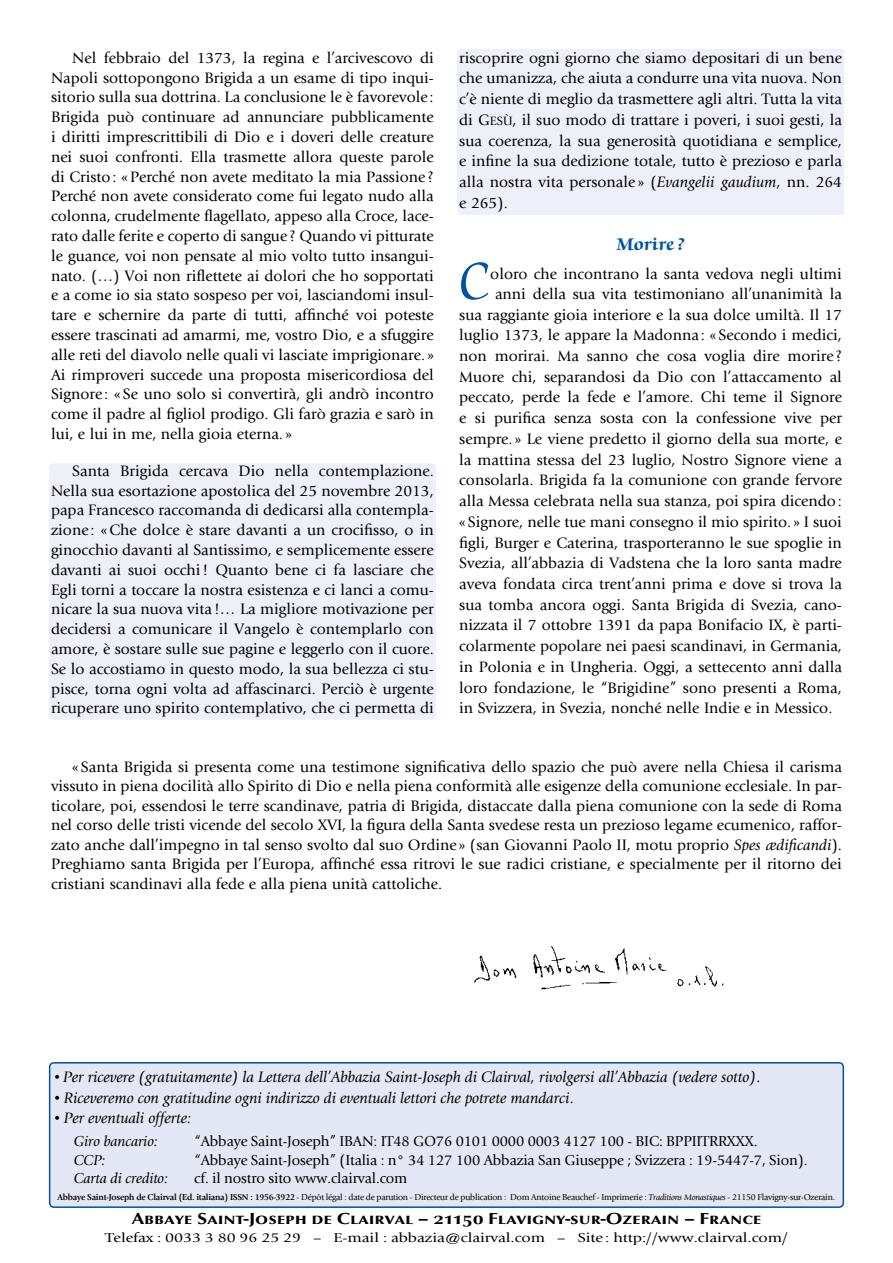
<style>
.page{position:relative;width:893px;height:1263px;background:#fff}
.page>*{position:absolute;margin:0;border:0;box-sizing:border-box;transform-origin:0 0}
.t1{font:60px "Zapf Chancery Std";color:#0053a1;scale:.91 1}
.t2{font:700 19.5px "Zapf Chancery Std";letter-spacing:.015em;color:#0053a1}
.t3{font:700 16.5px "Opus Sm Caps";letter-spacing:-.005em;color:#000;scale:1.2 1}
.t4{font:15.75px/19.8px "Giovanni";color:#000;text-align:justify}
.t5{font:italic 15.75px "Giovanni";letter-spacing:-.005em;color:#000}
.t6{font:15px "Giovanni";letter-spacing:-.01em;color:#000}
.t7{font:italic 15px "Giovanni";letter-spacing:-.005em;color:#000}
.t8{font:13.5px "Giovanni";letter-spacing:-.005em;color:#000;scale:1.2 1}
.t9{font:9px "Giovanni";letter-spacing:-.025em;color:#000}
.s1{font-family:"Giovanni Book SC800"}
.s2{font-family:"Giovanni Book SC800";font-size:12.6px}
.s3{font-style:italic}
.s4{font-family:"Times New Roman";font-style:normal}
.s5{font-weight:700}
</style>
<div class="page">
<div style="left:457px;top:49px;width:387px;height:166px;background:#edeff9;border-radius:4px"></div>
<div style="left:49px;top:463px;width:387px;height:257px;background:#edeff9;border-radius:4px"></div>
<img style="left:474px;top:946px;width:250px;height:44px">
<div style="left:50px;top:1063px;width:793px;height:144px;background:#e4e7f5;border-radius:4px"></div>
<div style="left:49px;top:1062px;width:795px;height:146px;border:2px solid #0053a1;border-radius:4px"></div>
<p class="t4" style="left:51px;top:48px;width:384px;text-indent:21px">Nel febbraio del 1373, la regina e l’arcivescovo di Napoli sottopongono Brigida a un esame di tipo inqui&shy;sitorio sulla sua dottrina. La conclusione le è favorevole :<br>Brigida può continuare ad annunciare pubblicamente i diritti imprescrittibili di Dio e i doveri delle creature nei suoi confronti. Ella trasmette allora queste parole di Cristo: «Perché non avete meditato la mia Passione ?<br>Perché non avete considerato come fui legato nudo alla colonna, crudelmente flagellato, appeso alla Croce, lace&shy;rato dalle ferite e coperto di sangue ? Quando vi pitturate le guance, voi non pensate al mio volto tutto insangui&shy;nato. (…) Voi non riflettete ai dolori che ho sopportati e a come io sia stato sospeso per voi, lasciandomi insul&shy;tare e schernire da parte di tutti, affinché voi poteste essere trascinati ad amarmi, me, vostro Dio, e a sfuggire alle reti del diavolo nelle quali vi lasciate imprigionare. » Ai rimproveri succede una proposta misericordiosa del Signore : « Se uno solo si convertirà, gli andrò incontro come il padre al figliol prodigo. Gli farò grazia e sarò in lui, e lui in me, nella gioia eterna. »</p>
<p class="t4" style="left:51px;top:461px;width:384px;text-indent:21px">Santa Brigida cercava Dio nella contemplazione.<br>Nella sua esortazione apostolica del 25 novembre 2013, papa Francesco raccomanda di dedicarsi alla contempla&shy;zione : «Che dolce è stare davanti a un crocifisso, o in ginocchio davanti al Santissimo, e semplicemente essere davanti ai suoi occhi! Quanto bene ci fa lasciare che Egli torni a toccare la nostra esistenza e ci lanci a comu&shy;nicare la sua nuova vita !… La migliore motivazione per decidersi a comunicare il Vangelo è contemplarlo con amore, è sostare sulle sue pagine e leggerlo con il cuore.<br>Se lo accostiamo in questo modo, la sua bellezza ci stu&shy;pisce, torna ogni volta ad affascinarci. Perciò è urgente ricuperare uno spirito contemplativo, che ci permetta di</p>
<p class="t4" style="left:459px;top:47px;width:384px;line-height:20.7px">riscoprire ogni giorno che siamo depositari di un bene che umanizza, che aiuta a condurre una vita nuova. Non c’è niente di meglio da trasmettere agli altri. Tutta la vita di <span class="s1">G</span><span class="s2">esù</span>, il suo modo di trattare i poveri, i suoi gesti, la sua coerenza, la sua generosità quotidiana e semplice, e infine la sua dedizione totale, tutto è prezioso e parla alla nostra vita personale » (<span class="s3">Evangelii gaudium</span>, nn. 264 e 265).</p>
<p class="t2" style="left:616px;top:234px;width:70px">Morire?</p>
<h1 class="t1" style="left:459px;top:250px;width:35px">C</h1>
<p class="t4" style="left:490px;top:264px;width:353px">oloro che incontrano la santa vedova negli ultimi</p>
<p class="t4" style="left:495px;top:284px;width:348px">anni della sua vita testimoniano all’unanimità la</p>
<p class="t4" style="left:459px;top:305px;width:384px">sua raggiante gioia interiore e la sua dolce umiltà. Il 17</p>
<p class="t4" style="left:459px;top:325px;width:384px">luglio 1373, le appare la Madonna : « Secondo i medici,</p>
<p class="t4" style="left:459px;top:346px;width:384px">non morirai. Ma sanno che cosa voglia dire morire ?</p>
<p class="t4" style="left:459px;top:367px;width:384px">Muore chi, separandosi da Dio con l’attaccamento al</p>
<p class="t4" style="left:459px;top:388px;width:384px">peccato, perde la fede e l’amore. Chi teme il Signore</p>
<p class="t4" style="left:459px;top:408px;width:384px">e si purifica senza sosta con la confessione vive per</p>
<p class="t4" style="left:459px;top:429px;width:384px">sempre. » Le viene predetto il giorno della sua morte, e</p>
<p class="t4" style="left:459px;top:450px;width:384px">la mattina stessa del 23 luglio, Nostro Signore viene a</p>
<p class="t4" style="left:459px;top:470px;width:384px">consolarla. Brigida fa la comunione con grande fervore</p>
<p class="t4" style="left:459px;top:491px;width:384px">alla Messa celebrata nella sua stanza, poi spira dicendo:</p>
<p class="t4" style="left:459px;top:512px;width:384px">« Signore, nelle tue mani consegno il mio spirito. » I suoi</p>
<p class="t4" style="left:459px;top:533px;width:384px">figli, Burger e Caterina, trasporteranno le sue spoglie in</p>
<p class="t4" style="left:459px;top:553px;width:384px">Svezia, all’abbazia di Vadstena che la loro santa madre</p>
<p class="t4" style="left:459px;top:574px;width:384px">aveva fondata circa trent’anni prima e dove si trova la</p>
<p class="t4" style="left:459px;top:595px;width:384px">sua tomba ancora oggi. Santa Brigida di Svezia, cano-</p>
<p class="t4" style="left:459px;top:616px;width:384px">nizzata il 7 ottobre 1391 da papa Bonifacio IX, è parti-</p>
<p class="t4" style="left:459px;top:636px;width:384px">colarmente popolare nei paesi scandinavi, in Germania,</p>
<p class="t4" style="left:459px;top:657px;width:384px">in Polonia e in Ungheria. Oggi, a settecento anni dalla</p>
<p class="t4" style="left:459px;top:678px;width:384px">loro fondazione, le “Brigidine” sono presenti a Roma,</p>
<p class="t4" style="left:459px;top:698px;width:375px">in Svizzera, in Svezia, nonché nelle Indie e in Messico.</p>
<p class="t4" style="left:51px;top:757px;width:792px;text-indent:21px">« Santa Brigida si presenta come una testimone significativa dello spazio che può avere nella Chiesa il carisma vissuto in piena docilità allo Spirito di Dio e nella piena conformità alle esigenze della comunione ecclesiale. In par&shy;ticolare, poi, essendosi le terre scandinave, patria di Brigida, distaccate dalla piena comunione con la sede di Roma nel corso delle tristi vicende del secolo XVI, la figura della Santa svedese resta un prezioso legame ecumenico, raffor&shy;zato anche dall’impegno in tal senso svolto dal suo Ordine » (san Giovanni Paolo II, motu proprio <span class="s3">Spes ædificandi</span>).<br>Preghiamo santa Brigida per l’Europa, affinché essa ritrovi le sue radici cristiane, e specialmente per il ritorno dei cristiani scandinavi alla fede e alla piena unità cattoliche.</p>
<p class="t5" style="left:55px;top:1068px;width:708px"><span class="s4">•</span> Per ricevere (gratuitamente) la Lettera dell’Abbazia Saint-Joseph di Clairval, rivolgersi all’Abbazia (vedere sotto).</p>
<p class="t5" style="left:55px;top:1089px;width:521px"><span class="s4">•</span> Riceveremo con gratitudine ogni indirizzo di eventuali lettori che potrete mandarci.</p>
<p class="t5" style="left:55px;top:1109px;width:138px"><span class="s4">•</span> Per eventuali offerte:</p>
<p class="t7" style="left:74px;top:1133px;width:86px">Giro bancario:</p>
<p class="t6" style="left:194px;top:1133px;width:565px">“Abbaye Saint-Joseph” IBAN: IT48 GO76 0101 0000 0003 4127 100 - BIC: BPPIITRRXXX.</p>
<p class="t7" style="left:74px;top:1151px;width:33px">CCP:</p>
<p class="t6" style="left:194px;top:1151px;width:615px">“Abbaye Saint-Joseph” (Italia : n° 34 127 100 Abbazia San Giuseppe ; Svizzera : 19-5447-7, Sion).</p>
<p class="t7" style="left:74px;top:1170px;width:96px">Carta di credito:</p>
<p class="t6" style="left:194px;top:1170px;width:215px">cf. il nostro sito www.clairval.com</p>
<p class="t9" style="left:58px;top:1192px;width:779px"><span class="s5">Abbaye Saint-Joseph de Clairval (Ed. italiana) ISSN : 1956-3922</span> - Dépôt légal : date de parution - Directeur de publication : Dom Antoine Beauchef - Imprimerie : <span class="s3">Traditions Monastiques</span> - 21150 Flavigny-sur-Ozerain.</p>
<p class="t3" style="left:131px;top:1209px;width:527px">Abbaye Saint-Joseph de Clairval – 21150 Flavigny-sur-Ozerain – France</p>
<p class="t8" style="left:105px;top:1229px;width:571px">Telefax : 0033 3 80 96 25 29 – E-mail : abbazia@clairval.com – Site : http://www.clairval.com/</p>
</div>
